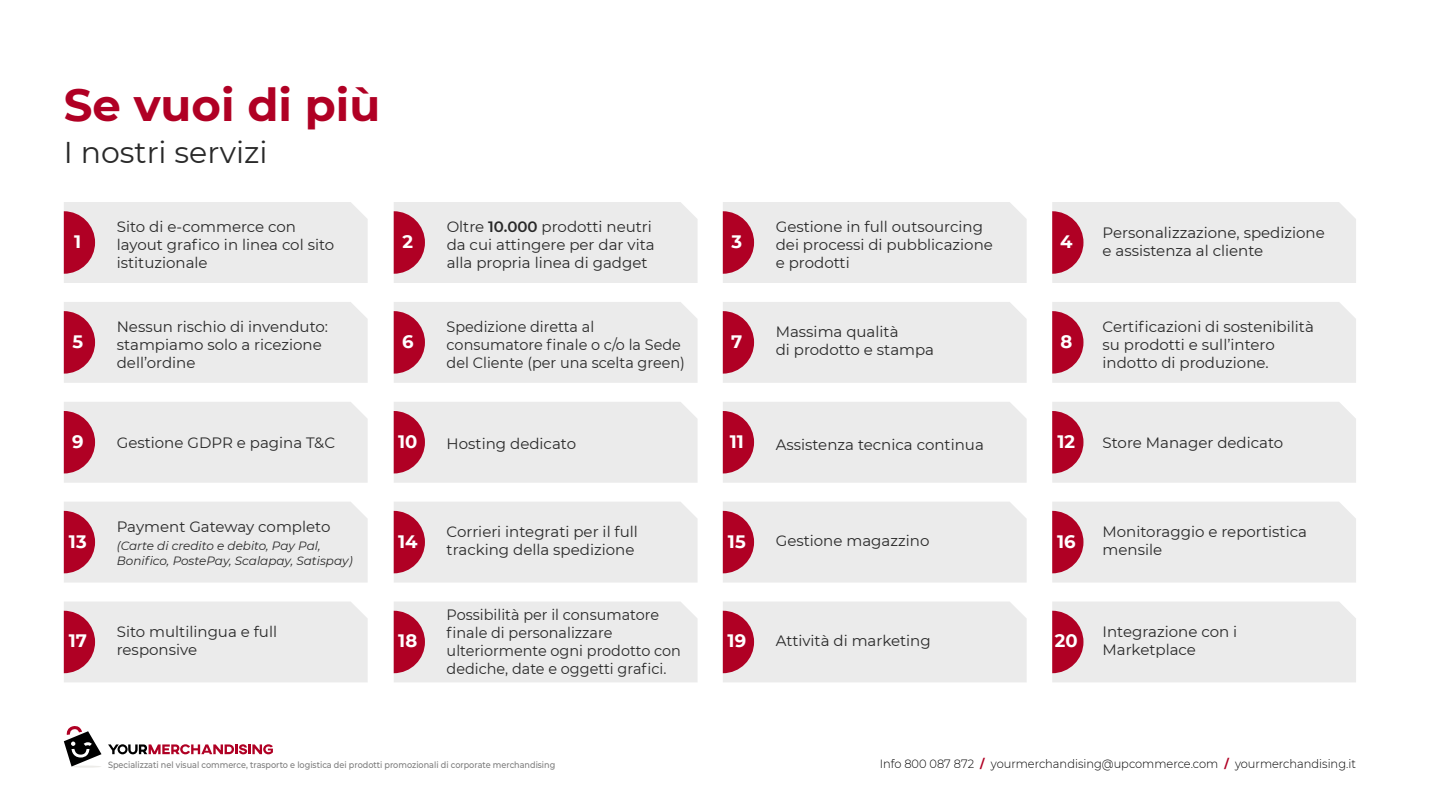
<style>
.page{position:relative;width:1441px;height:810px;background:#fff}
.page>*{position:absolute;margin:0;border:0;box-sizing:border-box;transform-origin:0 0}
.t1{font:700 45px "Montserrat";color:#b00024}
.t2{font:30px "Montserrat";color:#292929}
.t3{font:700 18px "Montserrat";color:#fff}
.t4{font:15px/18px "Montserrat";color:#292929}
.t5{font:15px/18px "Montserrat";color:#292929;scale:.96 1}
.t6{font:300 12px "Montserrat";color:#000;scale:.95 1}
.t7{font:italic 12px/14.4px "Montserrat";color:#292929}
.t8{font:500 9px "Montserrat";color:#7c7c7c;scale:.9 1}
.s1{font-weight:600}
.s2{font-weight:700;color:#b00024}
</style>
<div class="page">
<svg style="left:108px;top:744px;width:165px;height:10px"></svg>
<hr style="left:72px;top:766px;width:29px;height:2px;background:#edece9;border-radius:50%">
<svg style="left:64px;top:726px;width:37px;height:41px"></svg>
<svg style="left:64px;top:202px;width:303px;height:81px;background:#e7dbde"></svg>
<svg style="left:393px;top:202px;width:304px;height:81px;background:#e7dcde"></svg>
<svg style="left:64px;top:302px;width:303px;height:81px;background:#e7dbde"></svg>
<svg style="left:64px;top:402px;width:303px;height:81px;background:#e7dbde"></svg>
<svg style="left:64px;top:502px;width:303px;height:81px;background:#e7dbde"></svg>
<svg style="left:64px;top:602px;width:303px;height:80px;background:#e7dbde"></svg>
<svg style="left:393px;top:302px;width:304px;height:81px;background:#e7dcde"></svg>
<svg style="left:393px;top:402px;width:304px;height:81px;background:#e7dcde"></svg>
<svg style="left:393px;top:502px;width:304px;height:81px;background:#e7dcdf"></svg>
<svg style="left:393px;top:602px;width:304px;height:80px;background:#e7dcde"></svg>
<svg style="left:722px;top:302px;width:304px;height:81px;background:#e7dcde"></svg>
<svg style="left:722px;top:202px;width:304px;height:81px;background:#e7dcde"></svg>
<svg style="left:722px;top:402px;width:304px;height:81px;background:#e7dcdf"></svg>
<svg style="left:722px;top:502px;width:304px;height:81px;background:#e7dcdf"></svg>
<svg style="left:722px;top:602px;width:304px;height:80px;background:#e7dcde"></svg>
<svg style="left:1052px;top:302px;width:303px;height:81px;background:#e7dcde"></svg>
<svg style="left:1052px;top:202px;width:303px;height:81px;background:#e7dcde"></svg>
<svg style="left:1052px;top:402px;width:303px;height:81px;background:#e7dcde"></svg>
<svg style="left:1052px;top:502px;width:303px;height:81px;background:#e7dcde"></svg>
<svg style="left:1052px;top:602px;width:303px;height:80px;background:#e7dbde"></svg>
<h1 class="t1" style="left:64px;top:73px;width:318px">Se vuoi di più</h1>
<h2 class="t2" style="left:64px;top:132px;width:205px">I nostri servizi</h2>
<p class="t4" style="left:117px;top:217px;width:219px">Sito di e-commerce con layout grafico in linea col sito istituzionale</p>
<p class="t4" style="left:446px;top:217px;width:209px">Oltre <span class="s1">10.000</span> prodotti neutri da cui attingere per dar vita alla propria linea di gadget</p>
<p class="t3" style="left:74px;top:229px;width:9px">1</p>
<p class="t3" style="left:402px;top:229px;width:12px">2</p>
<p class="t3" style="left:731px;top:229px;width:12px">3</p>
<p class="t4" style="left:775px;top:217px;width:219px">Gestione in full outsourcing dei processi di pubblicazione e prodotti</p>
<p class="t3" style="left:1059px;top:229px;width:14px">4</p>
<p class="t4" style="left:1102px;top:223px;width:224px">Personalizzazione, spedizione e assistenza al cliente</p>
<p class="t3" style="left:72px;top:329px;width:12px">5</p>
<p class="t4" style="left:117px;top:317px;width:213px">Nessun rischio di invenduto: stampiamo solo a ricezione dell’ordine</p>
<p class="t3" style="left:402px;top:328px;width:13px">6</p>
<p class="t5" style="left:446px;top:317px;width:250px">Spedizione diretta al consumatore finale o c/o la Sede del Cliente (per una scelta green)</p>
<p class="t3" style="left:731px;top:328px;width:13px">7</p>
<p class="t4" style="left:775px;top:323px;width:160px">Massima qualità<br>di prodotto e stampa</p>
<p class="t3" style="left:1060px;top:328px;width:13px">8</p>
<p class="t4" style="left:1102px;top:317px;width:213px">Certificazioni di sostenibilità su prodotti e sull’intero indotto di produzione.</p>
<p class="t3" style="left:72px;top:428px;width:13px">9</p>
<p class="t4" style="left:117px;top:433px;width:220px">Gestione GDPR e pagina T&amp;C</p>
<p class="t3" style="left:398px;top:428px;width:21px">10</p>
<p class="t4" style="left:446px;top:435px;width:131px">Hosting dedicato</p>
<p class="t3" style="left:729px;top:428px;width:16px">11</p>
<p class="t4" style="left:775px;top:435px;width:210px">Assistenza tecnica continua</p>
<p class="t3" style="left:1057px;top:428px;width:19px">12</p>
<p class="t4" style="left:1102px;top:433px;width:182px">Store Manager dedicato</p>
<p class="t3" style="left:69px;top:528px;width:19px">13</p>
<p class="t4" style="left:117px;top:517px;width:215px">Payment Gateway completo</p>
<p class="t7" style="left:117px;top:539px;width:237px">(Carte di credito e debito, Pay Pal,<br>Bonifico, PostePay, Scalapay, Satispay)</p>
<p class="t3" style="left:398px;top:528px;width:21px">14</p>
<p class="t4" style="left:446px;top:522px;width:193px">Corrieri integrati per il full tracking della spedizione</p>
<p class="t3" style="left:728px;top:528px;width:19px">15</p>
<p class="t4" style="left:775px;top:531px;width:155px">Gestione magazzino</p>
<p class="t3" style="left:1056px;top:528px;width:20px">16</p>
<p class="t4" style="left:1102px;top:522px;width:206px">Monitoraggio e reportistica mensile</p>
<p class="t3" style="left:69px;top:628px;width:20px">17</p>
<p class="t4" style="left:117px;top:622px;width:162px">Sito multilingua e full responsive</p>
<p class="t3" style="left:398px;top:628px;width:20px">18</p>
<p class="t5" style="left:446px;top:605px;width:245px">Possibilità per il consumatore finale di personalizzare ulteriormente ogni prodotto con dediche, date e oggetti grafici.</p>
<p class="t3" style="left:727px;top:628px;width:20px">19</p>
<p class="t4" style="left:775px;top:631px;width:156px">Attività di marketing</p>
<p class="t3" style="left:1054px;top:628px;width:24px">20</p>
<p class="t4" style="left:1102px;top:622px;width:136px">Integrazione con i<br>Marketplace</p>
<p class="t8" style="left:108px;top:758px;width:498px">Specializzati nel visual commerce, trasporto e logistica dei prodotti promozionali di corporate merchandising</p>
<p class="t6" style="left:879px;top:755px;width:502px">Info 800 087 872 <span class="s2">/</span> yourmerchandising@upcommerce.com <span class="s2">/</span> yourmerchandising.it</p>
</div>
